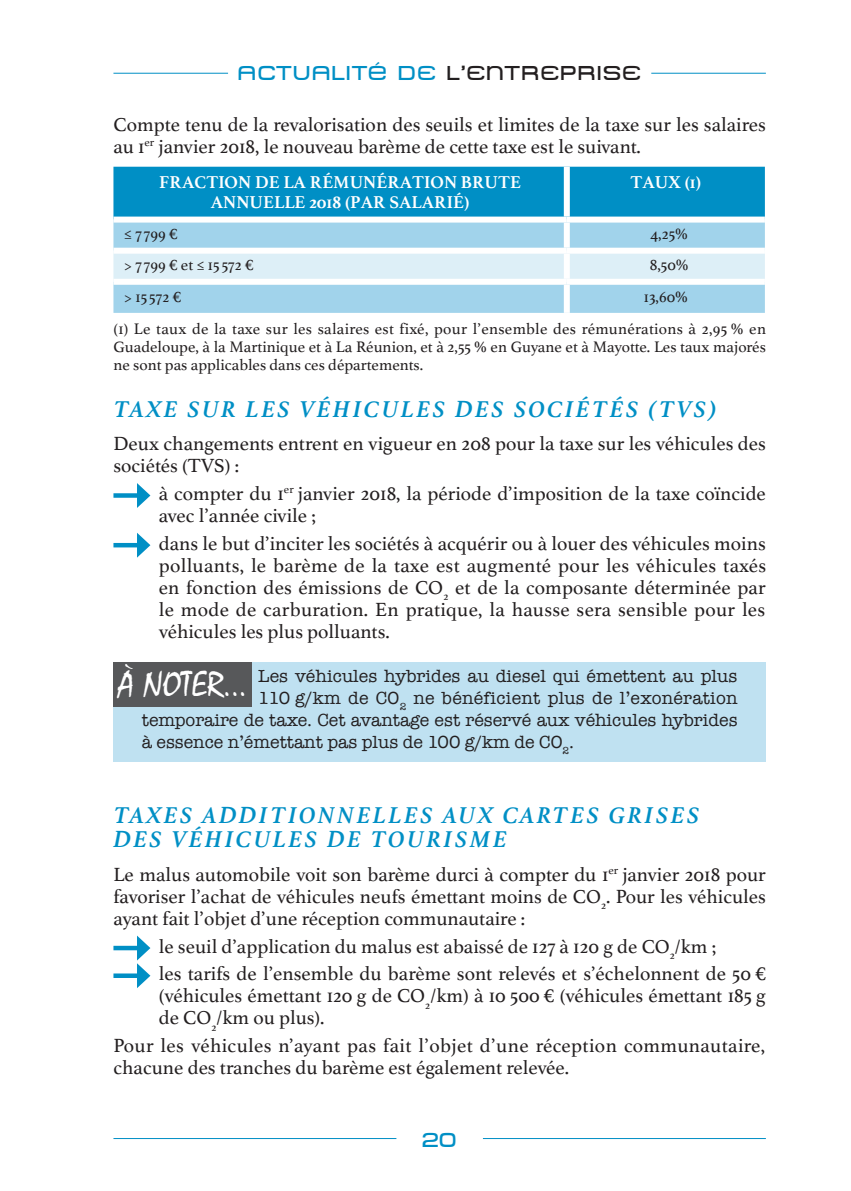
<style>
.page{position:relative;width:851px;height:1191px;background:#fff}
.page>*{position:absolute;margin:0;border:0;box-sizing:border-box;transform-origin:0 0}
.t1{font:36px "Mistral";color:#fff}
.t2{font:italic 700 24px/24px "Athelas";letter-spacing:.1em;color:#008fc5}
.t3{font:20px/22px "Athelas";color:#231f20}
.t4{font:20px "Metro DF";letter-spacing:.05em;color:#231f20}
.t5{font:20px "Metro DF";color:#008fc5}
.t6{font:18px "American Typewriter";color:#231f20}
.t7{font:700 18px/20px "Athelas";color:#fff;text-align:center}
.t8{font:16px/18px "Athelas";color:#231f20}
.t9{font:16px/32.6px "Athelas";letter-spacing:.02em;color:#231f20}
.s1{color:#008fc5}
</style>
<div class="page">
<div style="left:113px;top:662px;width:652px;height:99px;background:#bfe1f1"></div>
<div style="left:113px;top:662px;width:139px;height:45px;background:#57585a"></div>
<hr style="left:113px;top:1138px;width:283px;height:1px;background:#008fc5">
<hr style="left:483px;top:1138px;width:282px;height:1px;background:#008fc5">
<hr style="left:113px;top:73px;width:115px;height:1px;background:#008fc5">
<hr style="left:651px;top:73px;width:114px;height:1px;background:#008fc5">
<div style="left:113px;top:167px;width:651px;height:50px;background:#008fc5"></div>
<div style="left:113px;top:223px;width:651px;height:90px;background:#a1d3eb"></div>
<div style="left:113px;top:254px;width:651px;height:25px;background:#ddeff7"></div>
<div style="left:563px;top:167px;width:6px;height:50px;background:#fff"></div>
<div style="left:563px;top:223px;width:6px;height:25px;background:#fff"></div>
<div style="left:113px;top:248px;width:453px;height:6px;background:#fff"></div>
<div style="left:566px;top:248px;width:198px;height:6px;background:#fff"></div>
<div style="left:563px;top:254px;width:6px;height:25px;background:#fff"></div>
<div style="left:113px;top:279px;width:453px;height:6px;background:#fff"></div>
<div style="left:566px;top:279px;width:198px;height:6px;background:#fff"></div>
<div style="left:563px;top:285px;width:6px;height:28px;background:#fff"></div>
<div style="left:116px;top:493px;width:25px;height:5px;background:#008fc5"></div>
<svg style="left:137px;top:483px;width:13px;height:25px"></svg>
<hr style="left:116px;top:543px;width:25px;height:4px;background:#008fc5">
<svg style="left:137px;top:533px;width:13px;height:24px"></svg>
<div style="left:116px;top:945px;width:25px;height:5px;background:#008fc5"></div>
<div style="left:116px;top:973px;width:25px;height:5px;background:#008fc5"></div>
<svg style="left:137px;top:935px;width:13px;height:53px"></svg>
<p class="t4" style="left:238px;top:62px;width:405px"><span class="s1">ACTUALITÉ DE</span> L’ENTREPRISE</p>
<p class="t3" style="left:113px;top:113px;width:653px">Compte tenu de la revalorisation des seuils et limites de la taxe sur les salaires au 1<sup>er</sup> janvier 2018, le nouveau barème de cette taxe est le suivant.</p>
<p class="t7" style="left:159px;top:172px;width:363px">FRACTION DE LA RÉMUNÉRATION BRUTE<br>ANNUELLE 2018 (PAR SALARIÉ)</p>
<p class="t7" style="left:630px;top:172px;width:72px">TAUX (1)</p>
<p class="t8" style="left:124px;top:225px;width:55px">≤ 7 799 €</p>
<p class="t8" style="left:650px;top:225px;width:39px">4,25%</p>
<p class="t8" style="left:124px;top:256px;width:131px">&gt; 7 799 € et ≤ 15 572 €</p>
<p class="t8" style="left:649px;top:256px;width:40px">8,50%</p>
<p class="t8" style="left:124px;top:287px;width:58px">&gt; 15 572 €</p>
<p class="t9" style="left:113px;top:279px;width:654px;text-indent:530px">13,60%<br>(1) Le taux de la taxe sur les salaires est fixé, pour l’ensemble des rémunérations à 2,95 % en</p>
<p class="t8" style="left:113px;top:337px;width:653px">Guadeloupe, à la Martinique et à La Réunion, et à 2,55 % en Guyane et à Mayotte. Les taux majorés ne sont pas applicables dans ces départements.</p>
<p class="t2" style="left:113px;top:396px;width:561px">TAXE SUR LES VÉHICULES DES SOCIÉTÉS (TVS</p>
<p class="t2" style="left:708px;top:396px;width:10px">)</p>
<p class="t3" style="left:113px;top:432px;width:653px">Deux changements entrent en vigueur en 208 pour la taxe sur les véhicules des sociétés (TVS) :</p>
<p class="t3" style="left:159px;top:482px;width:608px">à compter du 1<sup>er</sup> janvier 2018, la période d’imposition de la taxe coïncide avec l’année civile ;</p>
<p class="t3" style="left:159px;top:531px;width:608px;text-align:justify">dans le but d’inciter les sociétés à acquérir ou à louer des véhicules moins polluants, le barème de la taxe est augmenté pour les véhicules taxés en fonction des émissions de CO<sub>2</sub> et de la composante déterminée par le mode de carburation. En pratique, la hausse sera sensible pour les véhicules les plus polluants.</p>
<p class="t6" style="left:258px;top:662px;width:480px">Les véhicules hybrides au diesel qui émettent au plus</p>
<p class="t6" style="left:258px;top:684px;width:481px">110 g/km de CO<sub>2</sub> ne bénéficient plus de l’exonération</p>
<p class="t6" style="left:142px;top:706px;width:597px">temporaire de taxe. Cet avantage est réservé aux véhicules hybrides</p>
<p class="t6" style="left:142px;top:728px;width:433px">à essence n’émettant pas plus de 100 g/km de CO<sub>2</sub>.</p>
<h1 class="t1" style="left:119px;top:664px;width:130px">À NOTER...</h1>
<p class="t2" style="left:113px;top:803px;width:587px">TAXES ADDITIONNELLES AUX CARTES GRISES<br>DES VÉHICULES DE TOURISME</p>
<p class="t3" style="left:113px;top:862px;width:653px;text-align:justify">Le malus automobile voit son barème durci à compter du 1<sup>er</sup> janvier 2018 pour favoriser l’achat de véhicules neufs émettant moins de CO<sub>2</sub>. Pour les véhicules ayant fait l’objet d’une réception communautaire :</p>
<p class="t3" style="left:159px;top:931px;width:608px;line-height:27.6px">le seuil d’application du malus est abaissé de 127 à 120 g de CO<sub>2</sub>/km ;<br>les tarifs de l’ensemble du barème sont relevés et s’échelonnent de 50 €</p>
<p class="t3" style="left:159px;top:984px;width:608px">(véhicules émettant 120 g de CO<sub>2</sub>/km) à 10 500 € (véhicules émettant 185 g de CO<sub>2</sub>/km ou plus).</p>
<p class="t3" style="left:113px;top:1033px;width:653px">Pour les véhicules n’ayant pas fait l’objet d’une réception communautaire, chacune des tranches du barème est également relevée.</p>
<p class="t5" style="left:422px;top:1128px;width:37px">20</p>
</div>
